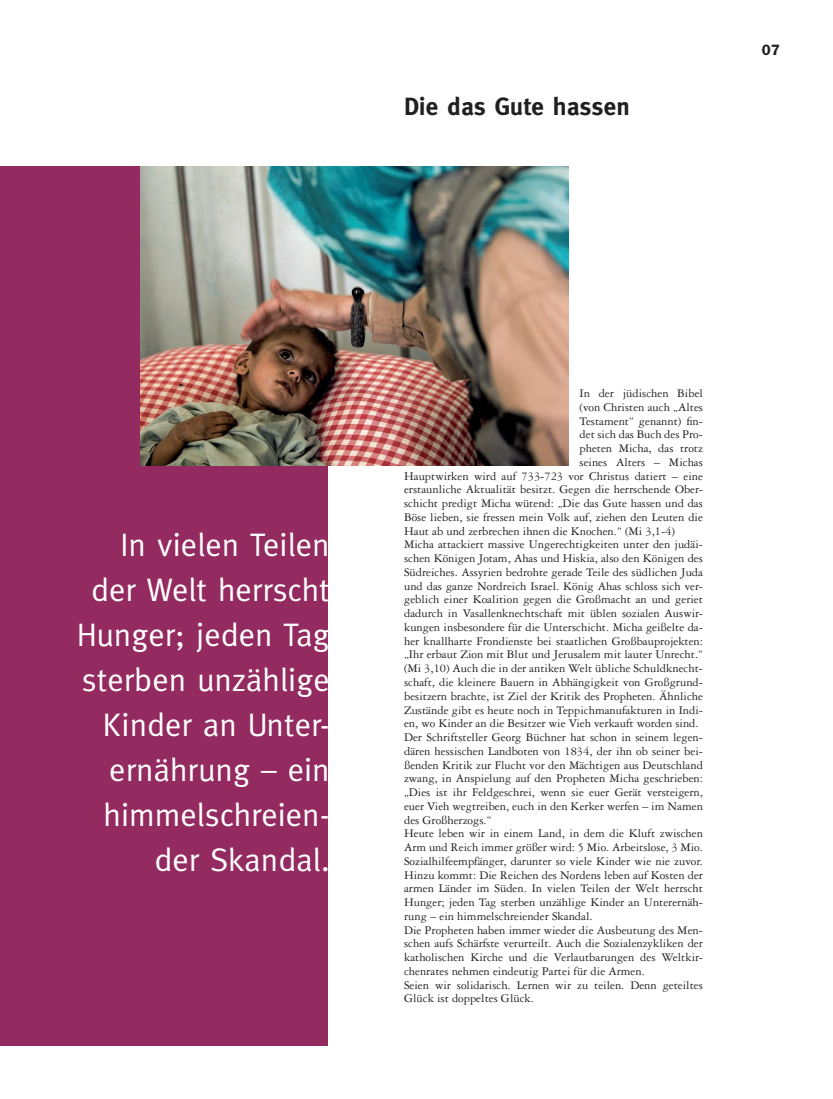
<style>
.page{position:relative;width:833px;height:1099px;background:#fff}
.page>*{position:absolute;margin:0;border:0;box-sizing:border-box;transform-origin:0 0}
.t1{font:32.5px/45px "Meta";letter-spacing:.005em;color:#fff;text-align:right}
.t2{font:700 25px "Meta";letter-spacing:.01em;color:#231f20}
.t3{font:600 15px "Franklin Gothic";color:#231f20}
.t4{font:12.5px "Garamond Three";color:#231f20}
</style>
<div class="page">
<div style="left:0;top:167px;width:327px;height:878px;background:#932b60"></div>
<img style="left:141px;top:167px;width:428px;height:298px">
<h2 class="t2" style="left:404px;top:92px;width:227px">Die das Gute hassen</h2>
<p class="t3" style="left:762px;top:41px;width:20px">07</p>
<h1 class="t1" style="left:77px;top:521px;width:254px">In vielen Teilen der Welt herrscht<br>Hunger; jeden Tag sterben unzählige<br>Kinder an Unter&shy;ernährung – ein himmelschreien&shy;der Skandal.</h1>
<p class="t4" style="left:579px;top:386px;width:125px">In der jüdischen Bibel</p>
<p class="t4" style="left:579px;top:400px;width:125px">(von Christen auch „Altes</p>
<p class="t4" style="left:579px;top:414px;width:125px">Testament“ genannt) fin-</p>
<p class="t4" style="left:579px;top:428px;width:125px">det sich das Buch des Pro-</p>
<p class="t4" style="left:579px;top:441px;width:125px">pheten Micha, das trotz</p>
<p class="t4" style="left:579px;top:455px;width:125px">seines Alters – Michas</p>
<p class="t4" style="left:404px;top:469px;width:300px">Hauptwirken wird auf 733-723 vor Christus datiert – eine</p>
<p class="t4" style="left:404px;top:483px;width:300px">erstaunliche Aktualität besitzt. Gegen die herrschende Ober-</p>
<p class="t4" style="left:404px;top:496px;width:300px">schicht predigt Micha wütend: „Die das Gute hassen und das</p>
<p class="t4" style="left:404px;top:510px;width:300px">Böse lieben, sie fressen mein Volk auf, ziehen den Leuten die</p>
<p class="t4" style="left:404px;top:524px;width:272px">Haut ab und zerbrechen ihnen die Knochen.“ (Mi 3,1-4)</p>
<p class="t4" style="left:404px;top:538px;width:300px">Micha attackiert massive Ungerechtigkeiten unter den judäi-</p>
<p class="t4" style="left:404px;top:551px;width:300px">schen Königen Jotam, Ahas und Hiskia, also den Königen des</p>
<p class="t4" style="left:404px;top:565px;width:300px">Südreiches. Assyrien bedrohte gerade Teile des südlichen Juda</p>
<p class="t4" style="left:404px;top:579px;width:300px">und das ganze Nordreich Israel. König Ahas schloss sich ver-</p>
<p class="t4" style="left:404px;top:593px;width:300px">geblich einer Koalition gegen die Großmacht an und geriet</p>
<p class="t4" style="left:404px;top:606px;width:300px">dadurch in Vasallenknechtschaft mit üblen sozialen Auswir-</p>
<p class="t4" style="left:404px;top:620px;width:300px">kungen insbesondere für die Unterschicht. Micha geißelte da-</p>
<p class="t4" style="left:404px;top:634px;width:300px">her knallharte Frondienste bei staatlichen Großbauprojekten:</p>
<p class="t4" style="left:404px;top:648px;width:300px">„Ihr erbaut Zion mit Blut und Jerusalem mit lauter Unrecht.“</p>
<p class="t4" style="left:404px;top:661px;width:300px">(Mi 3,10) Auch die in der antiken Welt übliche Schuldknecht-</p>
<p class="t4" style="left:404px;top:675px;width:300px">schaft, die kleinere Bauern in Abhängigkeit von Großgrund-</p>
<p class="t4" style="left:404px;top:689px;width:300px">besitzern brachte, ist Ziel der Kritik des Propheten. Ähnliche</p>
<p class="t4" style="left:404px;top:703px;width:300px">Zustände gibt es heute noch in Teppichmanufakturen in Indi-</p>
<p class="t4" style="left:404px;top:716px;width:296px">en, wo Kinder an die Besitzer wie Vieh verkauft worden sind.</p>
<p class="t4" style="left:404px;top:730px;width:300px">Der Schriftsteller Georg Büchner hat schon in seinem legen-</p>
<p class="t4" style="left:404px;top:744px;width:300px">dären hessischen Landboten von 1834, der ihn ob seiner bei-</p>
<p class="t4" style="left:404px;top:758px;width:300px">ßenden Kritik zur Flucht vor den Mächtigen aus Deutschland</p>
<p class="t4" style="left:404px;top:771px;width:300px">zwang, in Anspielung auf den Propheten Micha geschrieben:</p>
<p class="t4" style="left:404px;top:785px;width:300px">„Dies ist ihr Feldgeschrei, wenn sie euer Gerät versteigern,</p>
<p class="t4" style="left:404px;top:799px;width:300px">euer Vieh wegtreiben, euch in den Kerker werfen – im Namen</p>
<p class="t4" style="left:404px;top:813px;width:89px">des Großherzogs.“</p>
<p class="t4" style="left:404px;top:826px;width:300px">Heute leben wir in einem Land, in dem die Kluft zwischen</p>
<p class="t4" style="left:404px;top:840px;width:300px">Arm und Reich immer größer wird: 5 Mio. Arbeitslose, 3 Mio.</p>
<p class="t4" style="left:404px;top:854px;width:300px">Sozialhilfeempfänger, darunter so viele Kinder wie nie zuvor.</p>
<p class="t4" style="left:404px;top:868px;width:300px">Hinzu kommt: Die Reichen des Nordens leben auf Kosten der</p>
<p class="t4" style="left:404px;top:881px;width:300px">armen Länder im Süden. In vielen Teilen der Welt herrscht</p>
<p class="t4" style="left:404px;top:895px;width:300px">Hunger; jeden Tag sterben unzählige Kinder an Unterernäh-</p>
<p class="t4" style="left:404px;top:909px;width:190px">rung – ein himmelschreiender Skandal.</p>
<p class="t4" style="left:404px;top:923px;width:300px">Die Propheten haben immer wieder die Ausbeutung des Men-</p>
<p class="t4" style="left:404px;top:936px;width:300px">schen aufs Schärfste verurteilt. Auch die Sozialenzykliken der</p>
<p class="t4" style="left:404px;top:950px;width:300px">katholischen Kirche und die Verlautbarungen des Weltkir-</p>
<p class="t4" style="left:404px;top:964px;width:242px">chenrates nehmen eindeutig Partei für die Armen.</p>
<p class="t4" style="left:404px;top:978px;width:300px">Seien wir solidarisch. Lernen wir zu teilen. Denn geteiltes</p>
<p class="t4" style="left:404px;top:991px;width:131px">Glück ist doppeltes Glück.</p>
</div>
